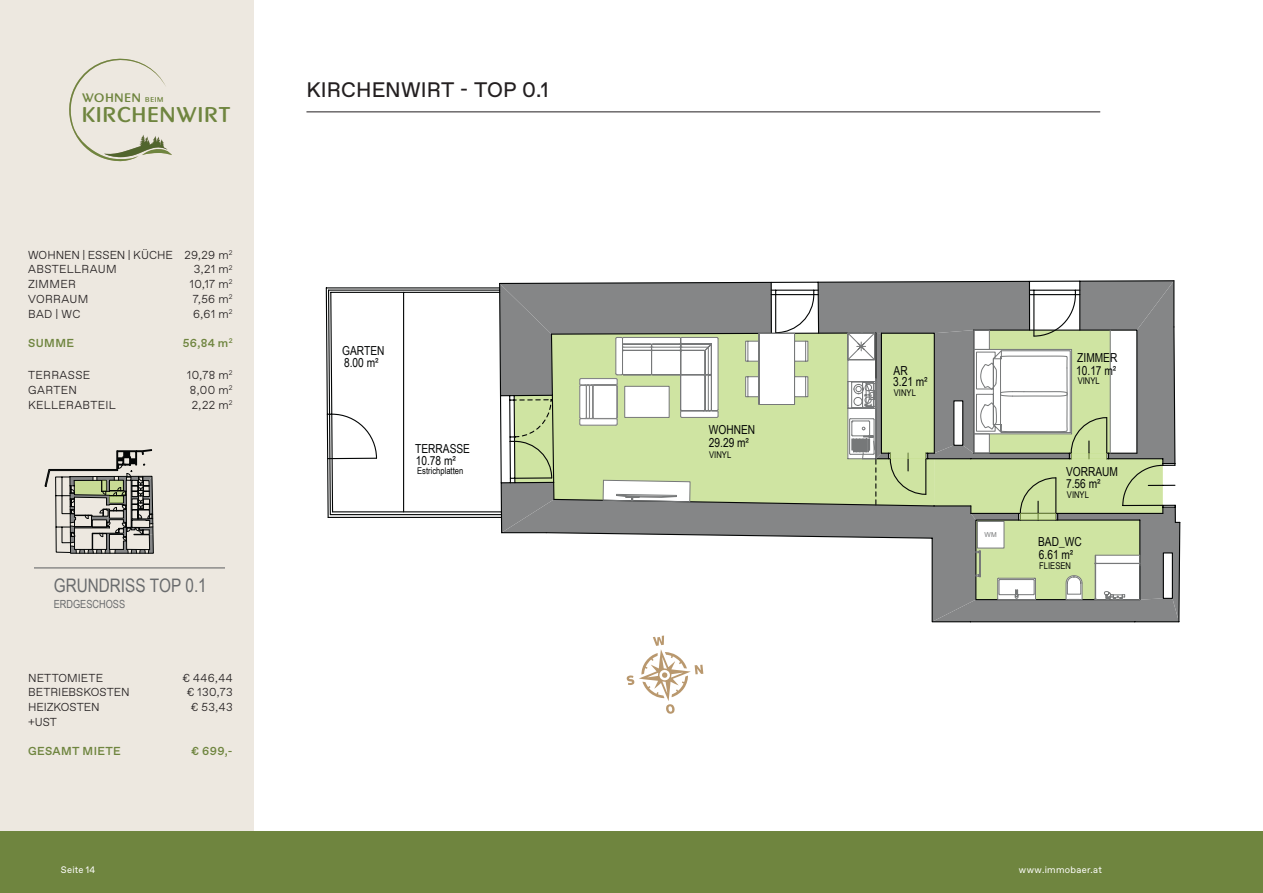
<style>
.page{position:relative;width:1263px;height:893px;background:#fff}
.page>*{position:absolute;margin:0;border:0;box-sizing:border-box;transform-origin:0 0}
.t1{font:500 22.35px "Pinot Grigio Modern";letter-spacing:.05em;color:#6f853f}
.t2{font:21px "Favorit Pro";letter-spacing:.005em;color:#231f20}
.t3{font:18.6px "Arial Narrow";color:#696b6d}
.t4{font:500 12.9px "Pinot Grigio Modern";letter-spacing:.07em;color:#6f853f}
.t5{font:12.45px/10.8px "Arial Narrow";color:#030505}
.t6{font:300 11.55px/14.7px "Favorit Pro";letter-spacing:.02em;color:#231f20}
.t7{font:300 11.55px/14.7px "Favorit Pro";color:#231f20}
.t8{font:500 11.55px "Favorit Pro";letter-spacing:.03em;color:#6f853f}
.t9{font:11.25px "Arial Narrow";color:#696b6d}
.t10{font:9.45px "Favorit Pro";letter-spacing:.035em;color:#fff}
.t11{font:9.3px "Arial Narrow";color:#030505}
.t12{font:6.75px "Arial";color:#767879}
.s1{font-size:7.5px}
</style>
<div class="page">
<div style="left:0;top:0;width:254px;height:831px;background:#ede8e0"></div>
<div style="left:0;top:831px;width:1263px;height:62px;background:#6f853f"></div>
<hr style="left:306px;top:112px;width:794px;height:1px;background:#231f20">
<svg style="left:69px;top:58px;width:103px;height:104px"></svg>
<svg style="left:325px;top:287px;width:175px;height:151px"></svg>
<svg style="left:327px;top:332px;width:173px;height:186px"></svg>
<svg style="left:500px;top:281px;width:680px;height:341px"></svg>
<svg style="left:44px;top:449px;width:110px;height:119px"></svg>
<hr style="left:35px;top:656px;width:190px;height:1px;background:#5b5d5f">
<hr style="left:35px;top:568px;width:190px;height:1px;background:#5b5d5f">
<svg style="left:626px;top:635px;width:77px;height:79px"></svg>
<p class="t4" style="left:82px;top:91px;width:83px">WOHNEN <span class="s1">BEIM</span></p>
<h1 class="t1" style="left:82px;top:104px;width:150px">KIRCHENWIRT</h1>
<p class="t6" style="left:28px;top:247px;width:146px">WOHNEN | ESSEN | KÜCHE<br>ABSTELLRAUM<br>ZIMMER<br>VORRAUM<br>BAD | WC</p>
<p class="t8" style="left:28px;top:335px;width:47px">SUMME</p>
<p class="t6" style="left:28px;top:368px;width:89px">TERRASSE<br>GARTEN<br>KELLERABTEIL</p>
<p class="t6" style="left:184px;top:247px;width:50px;text-align:right">29,29 m<sup>2<br></sup>3,21 m<sup>2<br></sup>10,17 m<sup>2<br></sup>7,56 m<sup>2<br></sup>6,61 m<sup>2</sup></p>
<p class="t8" style="left:183px;top:335px;width:51px">56,84 m<sup>2</sup></p>
<p class="t6" style="left:187px;top:367px;width:47px;text-align:justify">10,78 m<sup>2<br></sup>8,00 m<sup>2<br></sup>2,22 m<sup>2</sup></p>
<h3 class="t3" style="left:54px;top:572px;width:155px">GRUNDRISS TOP 0.1</h3>
<p class="t9" style="left:54px;top:596px;width:73px">ERDGESCHOSS</p>
<p class="t7" style="left:28px;top:670px;width:103px">NETTOMIETE<br>BETRIEBSKOSTEN<br>HEIZKOSTEN +UST</p>
<p class="t8" style="left:28px;top:743px;width:94px">GESAMT MIETE</p>
<p class="t6" style="left:182px;top:670px;width:52px;text-align:right">€ 446,44 € 130,73 € 53,43</p>
<p class="t8" style="left:191px;top:743px;width:43px">€ 699,-</p>
<h2 class="t2" style="left:306px;top:76px;width:244px">KIRCHENWIRT - TOP 0.1</h2>
<p class="t5" style="left:342px;top:344px;width:44px;line-height:12.3px">GARTEN<br>8.00 m²</p>
<p class="t5" style="left:415px;top:442px;width:56px;line-height:11.6px">TERRASSE<br>10.78 m²</p>
<p class="t11" style="left:417px;top:464px;width:48px">Estrichplatten</p>
<p class="t5" style="left:709px;top:422px;width:48px;line-height:13.4px">WOHNEN<br>29.29 m²</p>
<p class="t11" style="left:709px;top:448px;width:24px">VINYL</p>
<p class="t5" style="left:893px;top:365px;width:36px">AR<br>3.21 m²</p>
<p class="t11" style="left:894px;top:386px;width:24px">VINYL</p>
<p class="t12" style="left:984px;top:530px;width:14px">WM</p>
<p class="t5" style="left:1077px;top:352px;width:42px">ZIMMER</p>
<p class="t5" style="left:1076px;top:364px;width:42px">10.17 m²</p>
<p class="t11" style="left:1078px;top:374px;width:24px">VINYL</p>
<p class="t5" style="left:1066px;top:466px;width:54px">VORRAUM</p>
<p class="t5" style="left:1066px;top:478px;width:36px">7.56 m²</p>
<p class="t11" style="left:1067px;top:488px;width:24px">VINYL</p>
<p class="t5" style="left:1038px;top:536px;width:45px">BAD_WC</p>
<p class="t5" style="left:1039px;top:549px;width:36px">6.61 m²</p>
<p class="t11" style="left:1039px;top:559px;width:33px">FLIESEN</p>
<p class="t10" style="left:61px;top:863px;width:36px">Seite 14</p>
<p class="t10" style="left:1019px;top:863px;width:85px">www.immobaer.at</p>
</div>
